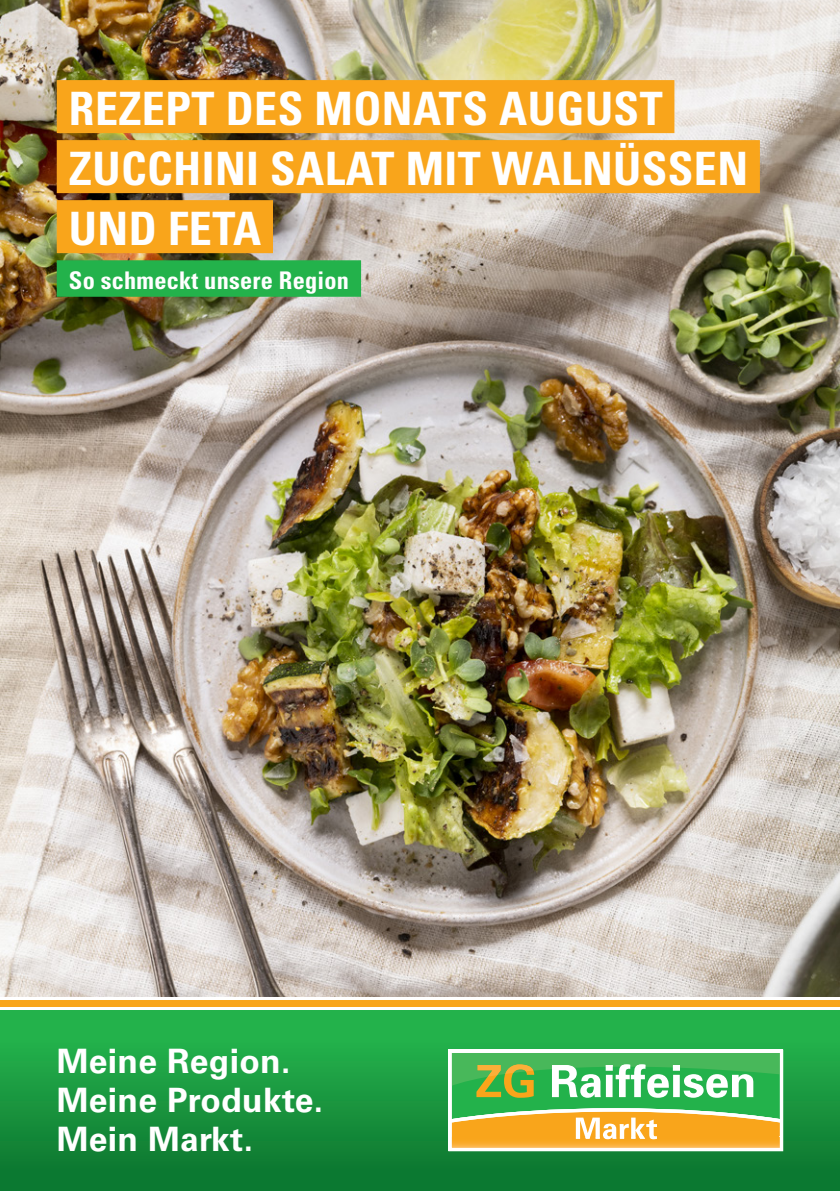
<style>
.page{position:relative;width:840px;height:1191px;background:#fff}
.page>*{position:absolute;margin:0;border:0;box-sizing:border-box;transform-origin:0 0}
.t1{font:700 condensed 46px/60px "Univers LT Pro";letter-spacing:.01em;color:#fff}
.t2{font:700 33.6px/38.8px "Univers LT Pro 65";letter-spacing:.01em;color:#fff}
.t3{font:700 condensed 24.2px "Univers LT Pro";letter-spacing:.01em;color:#fff}
</style>
<div class="page">
<img style="left:0;top:0;width:839px;height:997px">
<div style="left:0;top:1003px;width:839px;height:188px;background:linear-gradient(to bottom,#29bd51,#0c7430)"></div>
<div style="left:0;top:997px;width:839px;height:13px;background:#fff"></div>
<div style="left:0;top:1000px;width:839px;height:7px;background:#f9a51b"></div>
<svg style="left:448px;top:1049px;width:334px;height:102px"></svg>
<div style="left:57px;top:80px;width:617px;height:53px;background:#f9a51b"></div>
<div style="left:57px;top:140px;width:702px;height:53px;background:#f9a51b"></div>
<div style="left:57px;top:200px;width:216px;height:53px;background:#f9a51b"></div>
<div style="left:57px;top:260px;width:304px;height:37px;background:#23b24b"></div>
<p class="t1" style="left:69px;top:79px;width:680px">REZEPT DES MONATS AUGUST<br>ZUCCHINI SALAT MIT WALNÜSSEN<br>UND FETA</p>
<p class="t3" style="left:69px;top:265px;width:281px">So schmeckt unsere Region</p>
<p class="t2" style="left:57px;top:1042px;width:268px">Meine Region.<br>Meine Produkte.<br>Mein Markt.</p>
</div>
